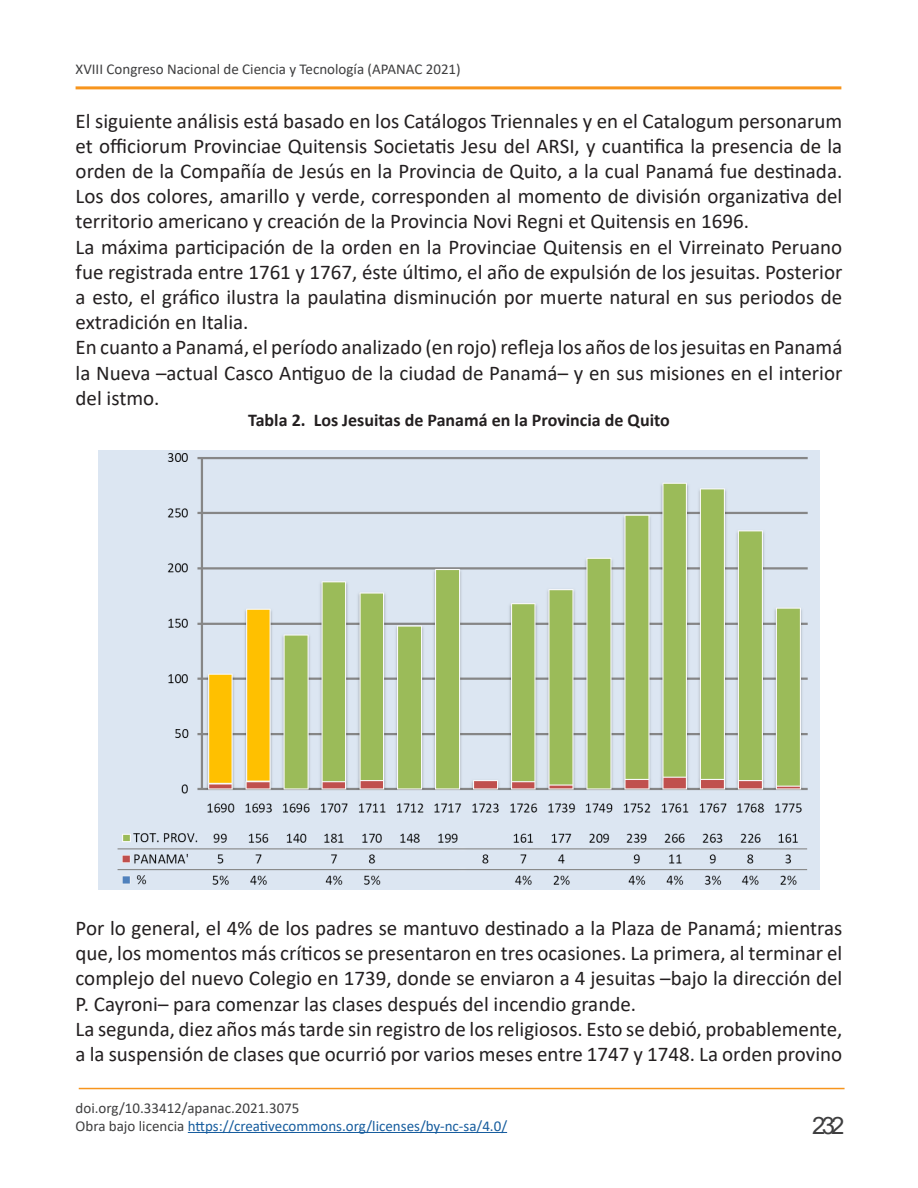
<style>
.page{position:relative;width:918px;height:1188px;background:#fff}
.page>*{position:absolute;margin:0;border:0;box-sizing:border-box;transform-origin:0 0}
.t1{font:24px "Arial";color:#3e3e3f}
.datos_portada_justif{font:21px/25.2px "Calibri";color:#231f20;text-align:justify}
.titulo_imagen{font:700 18px "Calibri";color:#231f20}
.t2{font:15px/17.4px "Calibri";color:#175d9e}
.t3{font:15px "Calibri";color:#3e3e3f}
.s1{color:#3e3e3f}
</style>
<div class="page">
<hr style="left:188px;top:1132px;width:319px;height:1px;background:#175d9e">
<hr style="left:79px;top:1088px;width:766px;height:1px;background:#f7951d">
<hr style="left:76px;top:86px;width:765px;height:3px;background:#f7951d">
<img style="left:99px;top:450px;width:720px;height:440px">
<p class="t3" style="left:76px;top:59px;width:387px">XVIII Congreso Nacional de Ciencia y Tecnología (APANAC 2021)</p>
<p class="datos_portada_justif" style="left:76px;top:107px;width:768px">El siguiente análisis está basado en los Catálogos Triennales y en el Catalogum personarum et officiorum Provinciae Quitensis Societatis Jesu del ARSI, y cuantifica la presencia de la orden de la Compañía de Jesús en la Provincia de Quito, a la cual Panamá fue destinada.<br>Los dos colores, amarillo y verde, corresponden al momento de división organizativa del territorio americano y creación de la Provincia Novi Regni et Quitensis en 1696.</p>
<p class="datos_portada_justif" style="left:76px;top:233px;width:768px">La máxima participación de la orden en la Provinciae Quitensis en el Virreinato Peruano fue registrada entre 1761 y 1767, éste último, el año de expulsión de los jesuitas. Posterior a esto, el gráfico ilustra la paulatina disminución por muerte natural en sus periodos de extradición en Italia.</p>
<p class="datos_portada_justif" style="left:76px;top:334px;width:768px">En cuanto a Panamá, el período analizado (en rojo) refleja los años de los jesuitas en Panamá la Nueva –actual Casco Antiguo de la ciudad de Panamá– y en sus misiones en el interior del istmo.</p>
<p class="titulo_imagen" style="left:248px;top:408px;width:423px">Tabla 2. Los Jesuitas de Panamá en la Provincia de Quito</p>
<p class="datos_portada_justif" style="left:76px;top:915px;width:768px">Por lo general, el 4% de los padres se mantuvo destinado a la Plaza de Panamá; mientras que, los momentos más críticos se presentaron en tres ocasiones. La primera, al terminar el complejo del nuevo Colegio en 1739, donde se enviaron a 4 jesuitas –bajo la dirección del P. Cayroni– para comenzar las clases después del incendio grande.</p>
<p class="datos_portada_justif" style="left:76px;top:1016px;width:768px">La segunda, diez años más tarde sin registro de los religiosos. Esto se debió, probablemente, a la suspensión de clases que ocurrió por varios meses entre 1747 y 1748. La orden provino</p>
<p class="t2" style="left:76px;top:1099px;width:433px"><span class="s1">doi.org/10.33412/apanac.2021.3075<br>Obra bajo licencia</span> https://creativecommons.org/licenses/by-nc-sa/4.0/</p>
<p class="t1" style="left:812px;top:1109px;width:34px">232</p>
</div>
